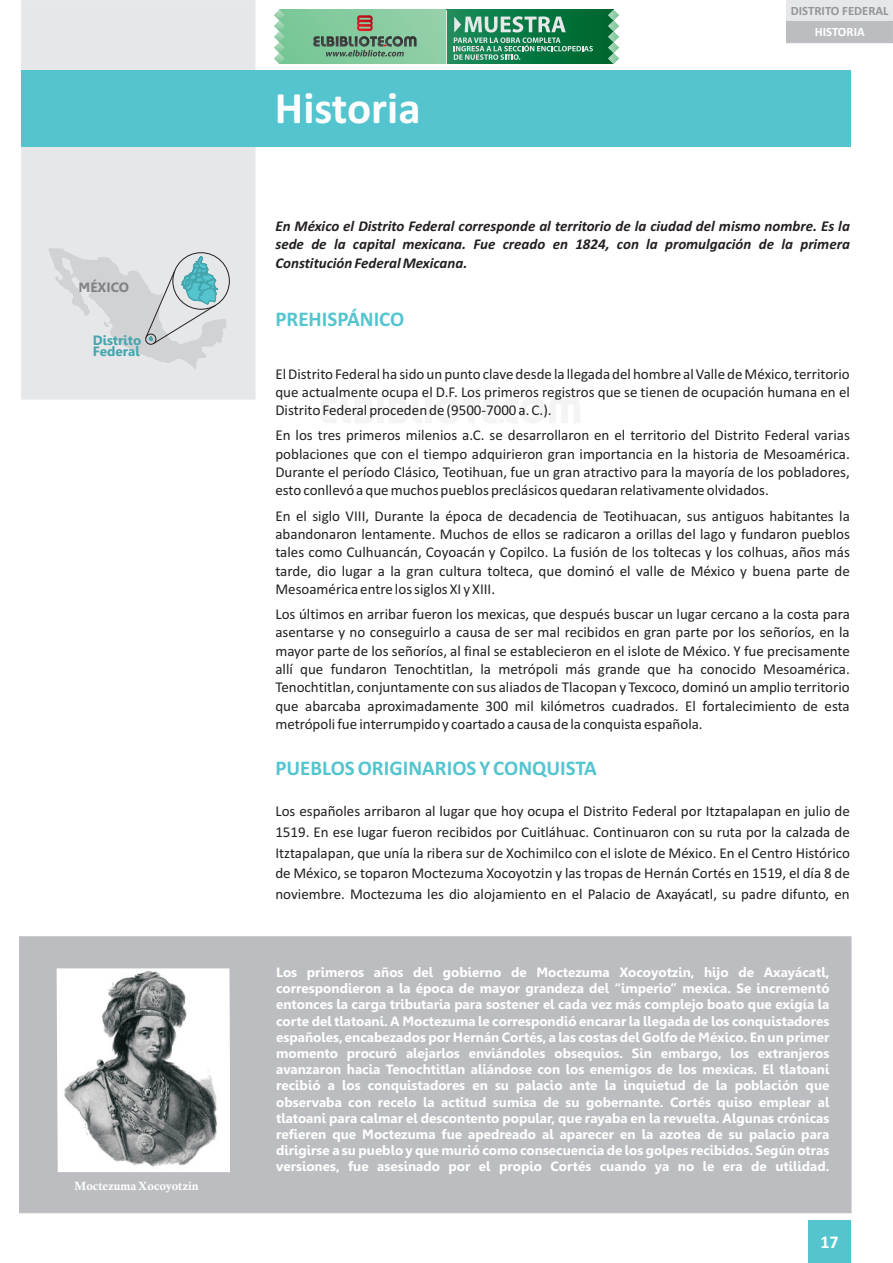
<style>
.page{position:relative;width:893px;height:1263px;background:#fff}
.page>*{position:absolute;margin:0;border:0;box-sizing:border-box;transform-origin:0 0}
.t1{font:700 45px "Calibri";color:#fff}
.t2{font:700 21px "Calibri";color:#54c5cf}
.t3{font:700 18px "Calibri";color:#fff}
.t4{font:15px/18.3px "Calibri";color:#231f20;text-align:justify}
.t5{font:italic 700 15px/18.3px "Calibri";color:#231f20;text-align:justify}
.t6{font:700 13.5px/16.2px "Gisha";color:#fff;text-align:justify}
.t7{font:700 13.5px/11.1px "Gisha";color:#44a5ae}
.t8{font:700 13.5px "Gisha";color:#808285}
.t9{font:700 12.75px "Calibri";color:#939598}
.t10{font:700 12.75px "Calibri";color:#fff}
.t11{font:700 12px "Calis MT Bol";color:#fff}
</style>
<div class="page">
<div style="left:786px;top:0;width:107px;height:22px;background:#e6e7e9"></div>
<div style="left:786px;top:21px;width:107px;height:22px;background:#bcbdc0"></div>
<div style="left:22px;top:0;width:233px;height:399px;background:#e6e7e9"></div>
<div style="left:22px;top:70px;width:829px;height:77px;background:#54c5cf"></div>
<div style="left:808px;top:1220px;width:42px;height:43px;background:#54c5cf"></div>
<svg style="left:49px;top:249px;width:177px;height:120px"></svg>
<div style="left:19px;top:937px;width:832px;height:276px;background:#bcbdc0"></div>
<img style="left:57px;top:968px;width:172px;height:204px">
<svg style="left:285px;top:10px;width:161px;height:54px;background:#85cba0"></svg>
<svg style="left:321px;top:398px;width:53px;height:25px"></svg>
<div style="left:377px;top:398px;width:7px;height:25px;background:#f4f4f4"></div>
<svg style="left:389px;top:398px;width:33px;height:25px"></svg>
<div style="left:425px;top:398px;width:7px;height:25px;background:#f4f4f4"></div>
<svg style="left:435px;top:398px;width:145px;height:25px"></svg>
<div style="left:446px;top:10px;width:168px;height:54px;background:linear-gradient(to right,#1a8c5b,#00642b)"></div>
<svg style="left:274px;top:10px;width:11px;height:54px"></svg>
<svg style="left:608px;top:10px;width:11px;height:54px"></svg>
<svg style="left:312px;top:15px;width:105px;height:42px;background:#7aa887"></svg>
<svg style="left:454px;top:16px;width:139px;height:44px;background:#469671"></svg>
<hr style="left:446px;top:10px;width:1px;height:54px;background:#e6e7e9">
<p class="t8" style="left:79px;top:282px;width:52px">MÉXICO</p>
<p class="t7" style="left:93px;top:336px;width:50px">Distrito<br>Federal</p>
<p class="t11" style="left:75px;top:1181px;width:126px">Moctezuma Xocoyotzin</p>
<h1 class="t1" style="left:275px;top:90px;width:147px">Historia</h1>
<p class="t9" style="left:791px;top:5px;width:99px">DISTRITO FEDERAL</p>
<p class="t10" style="left:815px;top:26px;width:52px">HISTORIA</p>
<p class="t5" style="left:275px;top:218px;width:576px">En México el Distrito Federal corresponde al territorio de la ciudad del mismo nombre. Es la sede de la capital mexicana. Fue creado en 1824, con la promulgación de la primera Constitución Federal Mexicana.</p>
<h2 class="t2" style="left:275px;top:310px;width:131px">PREHISPÁNICO</h2>
<p class="t4" style="left:275px;top:366px;width:576px">El Distrito Federal ha sido un punto clave desde la llegada del hombre al Valle de México, territorio que actualmente ocupa el D.F. Los primeros registros que se tienen de ocupación humana en el Distrito Federal proceden de (9500-7000 a. C.).</p>
<p class="t4" style="left:275px;top:428px;width:576px">En los tres primeros milenios a.C. se desarrollaron en el territorio del Distrito Federal varias poblaciones que con el tiempo adquirieron gran importancia en la historia de Mesoamérica.<br>Durante el período Clásico, Teotihuan, fue un gran atractivo para la mayoría de los pobladores, esto conllevó a que muchos pueblos preclásicos quedaran relativamente olvidados.</p>
<p class="t4" style="left:275px;top:508px;width:576px">En el siglo VIII, Durante la época de decadencia de Teotihuacan, sus antiguos habitantes la abandonaron lentamente. Muchos de ellos se radicaron a orillas del lago y fundaron pueblos tales como Culhuancán, Coyoacán y Copilco. La fusión de los toltecas y los colhuas, años más tarde, dio lugar a la gran cultura tolteca, que dominó el valle de México y buena parte de Mesoamérica entre los siglos XI y XIII.</p>
<p class="t4" style="left:275px;top:606px;width:576px">Los últimos en arribar fueron los mexicas, que después buscar un lugar cercano a la costa para asentarse y no conseguirlo a causa de ser mal recibidos en gran parte por los señoríos, en la mayor parte de los señoríos, al final se establecieron en el islote de México. Y fue precisamente allí que fundaron Tenochtitlan, la metrópoli más grande que ha conocido Mesoamérica.<br>Tenochtitlan, conjuntamente con sus aliados de Tlacopan y Texcoco, dominó un amplio territorio que abarcaba aproximadamente 300 mil kilómetros cuadrados. El fortalecimiento de esta metrópoli fue interrumpido y coartado a causa de la conquista española.</p>
<h2 class="t2" style="left:275px;top:759px;width:323px">PUEBLOS ORIGINARIOS Y CONQUISTA</h2>
<p class="t4" style="left:275px;top:802px;width:576px;line-height:20.7px">Los españoles arribaron al lugar que hoy ocupa el Distrito Federal por Itztapalapan en julio de 1519. En ese lugar fueron recibidos por Cuitláhuac. Continuaron con su ruta por la calzada de Itztapalapan, que unía la ribera sur de Xochimilco con el islote de México. En el Centro Histórico de México, se toparon Moctezuma Xocoyotzin y las tropas de Hernán Cortés en 1519, el día 8 de noviembre. Moctezuma les dio alojamiento en el Palacio de Axayácatl, su padre difunto, en</p>
<p class="t6" style="left:276px;top:965px;width:555px">Los primeros años del gobierno de Moctezuma Xocoyotzin, hijo de Axayácatl, correspondieron a la época de mayor grandeza del “imperio” mexica. Se incrementó entonces la carga tributaria para sostener el cada vez más complejo boato que exigía la corte del tlatoani. A Moctezuma le correspondió encarar la llegada de los conquistadores españoles, encabezados por Hernán Cortés, a las costas del Golfo de México. En un primer momento procuró alejarlos enviándoles obsequios. Sin embargo, los extranjeros avanzaron hacia Tenochtitlan aliándose con los enemigos de los mexicas. El tlatoani recibió a los conquistadores en su palacio ante la inquietud de la población que observaba con recelo la actitud sumisa de su gobernante. Cortés quiso emplear al tlatoani para calmar el descontento popular, que rayaba en la revuelta. Algunas crónicas refieren que Moctezuma fue apedreado al aparecer en la azotea de su palacio para dirigirse a su pueblo y que murió como consecuencia de los golpes recibidos. Según otras versiones, fue asesinado por el propio Cortés cuando ya no le era de utilidad.</p>
<p class="t3" style="left:820px;top:1234px;width:20px">17</p>
</div>
